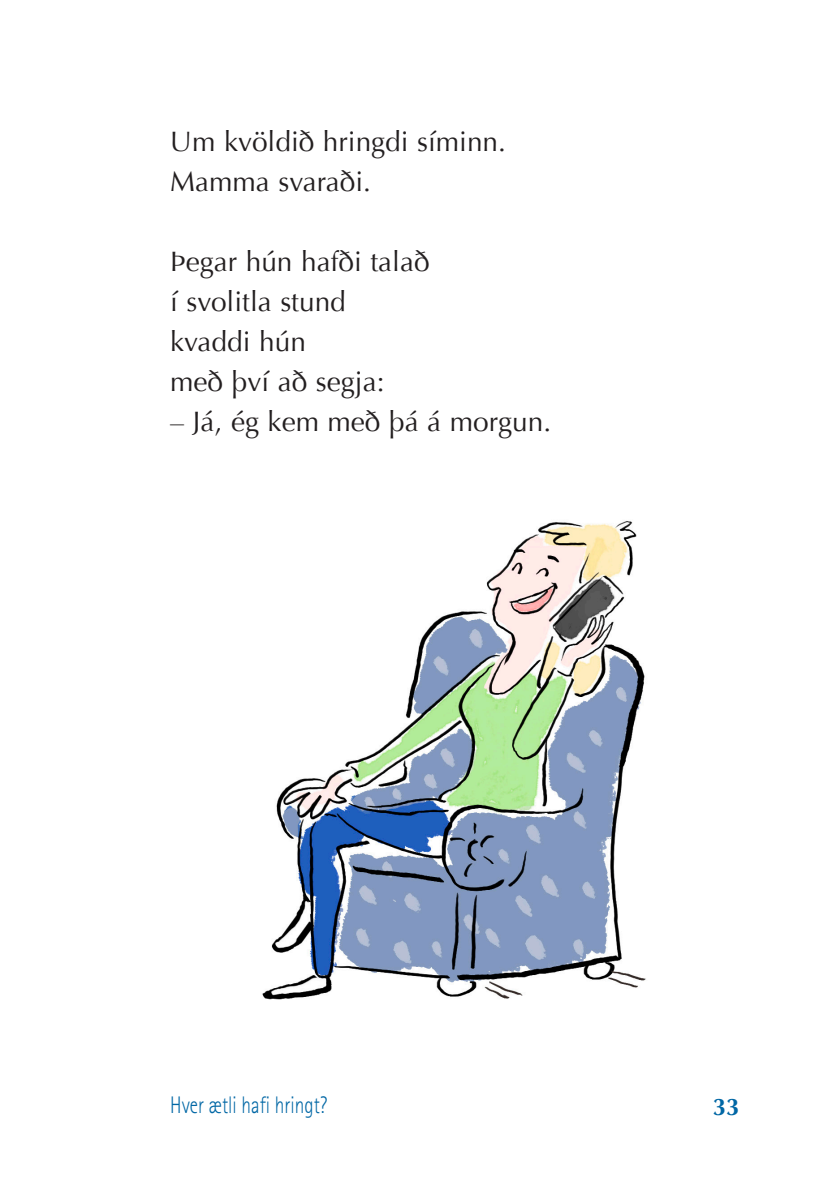
<style>
.page{position:relative;width:840px;height:1191px;background:#fff}
.page>*{position:absolute;margin:0;border:0;box-sizing:border-box;transform-origin:0 0}
.t1{font:28px/40px "Optima";color:#231f20}
.t2{font:300 24px "Rotis Sans Serif";color:#0067a5;scale:.8 1}
.t3{font:700 24px "Optima";color:#0067a5}
</style>
<div class="page">
<img style="left:262px;top:521px;width:384px;height:479px">
<p class="t1" style="left:170px;top:121px;width:337px">Um kvöldið hringdi síminn.<br>Mamma svaraði.</p>
<p class="t1" style="left:170px;top:241px;width:261px">Þegar hún hafði talað í svolitla stund kvaddi hún<br>með því að segja:</p>
<p class="t1" style="left:170px;top:401px;width:382px">– Já, ég kem með þá á morgun.</p>
<p class="t2" style="left:170px;top:1091px;width:198px">Hver ætli hafi hringt?</p>
<p class="t3" style="left:712px;top:1093px;width:28px">33</p>
</div>
